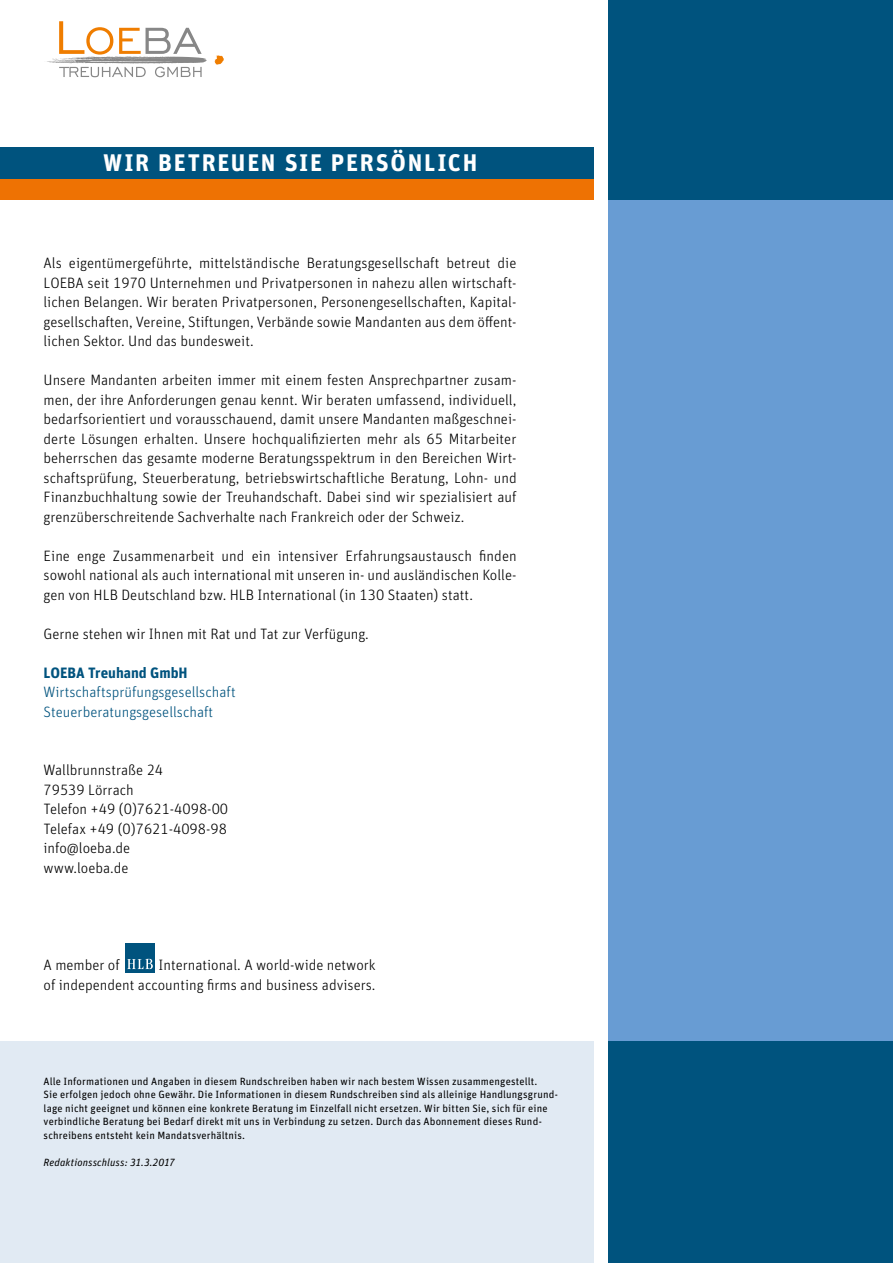
<style>
.page{position:relative;width:893px;height:1263px;background:#fff}
.page>*{position:absolute;margin:0;border:0;box-sizing:border-box;transform-origin:0 0}
.t1{font:700 24px "Unit Pro";letter-spacing:.075em;color:#fff}
.t2{font:300 15px/19.5px "Unit Pro";color:#000;text-align:justify}
.t3{font:300 15px/19.5px "Unit Pro";color:#00537e}
.t4{font:700 15px "Unit Pro";color:#00537e}
.t5{font:10.5px/13.5px "Unit Pro";letter-spacing:.015em;color:#000}
.t6{font:italic 10.5px "Unit Pro";letter-spacing:.01em;color:#000}
</style>
<div class="page">
<svg style="left:47px;top:21px;width:160px;height:56px"></svg>
<svg style="left:215px;top:55px;width:9px;height:10px"></svg>
<div style="left:608px;top:0;width:285px;height:1042px;background:#689cd3"></div>
<div style="left:0;top:147px;width:593px;height:32px;background:#00537e"></div>
<div style="left:0;top:179px;width:593px;height:21px;background:#ee7203"></div>
<div style="left:0;top:1042px;width:593px;height:221px;background:#e1eaf3"></div>
<div style="left:608px;top:0;width:285px;height:200px;background:#00537e"></div>
<div style="left:608px;top:1042px;width:285px;height:221px;background:#00537e"></div>
<div style="left:125px;top:943px;width:30px;height:29px;background:#00537e"></div>
<svg style="left:127px;top:959px;width:26px;height:10px"></svg>
<h1 class="t1" style="left:103px;top:147px;width:375px">WIR BETREUEN SIE PERSÖNLICH</h1>
<p class="t2" style="left:44px;top:253px;width:474px">Als eigentümergeführte, mittelständische Beratungsgesellschaft betreut die LOEBA seit 1970 Unternehmen und Privatpersonen in nahezu allen wirtschaft&shy;lichen Belangen. Wir beraten Privatpersonen, Personengesellschaften, Kapital&shy;gesellschaften, Vereine, Stiftungen, Verbände sowie Mandanten aus dem öffent&shy;lichen Sektor. Und das bundesweit.</p>
<p class="t2" style="left:44px;top:370px;width:475px">Unsere Mandanten arbeiten immer mit einem festen Ansprechpartner zusam&shy;men, der ihre Anforderungen genau kennt. Wir beraten umfassend, individuell, bedarfsorientiert und vorausschauend, damit unsere Mandanten maßgeschnei&shy;derte Lösungen erhalten. Unsere hochqualifizierten mehr als 65 Mitarbeiter beherrschen das gesamte moderne Beratungsspektrum in den Bereichen Wirt&shy;schaftsprüfung, Steuerberatung, betriebswirtschaftliche Beratung, Lohn- und Finanzbuchhaltung sowie der Treuhandschaft. Dabei sind wir spezialisiert auf grenzüberschreitende Sachverhalte nach Frankreich oder der Schweiz.</p>
<p class="t2" style="left:44px;top:546px;width:475px">Eine enge Zusammenarbeit und ein intensiver Erfahrungsaustausch finden sowohl national als auch international mit unseren in- und ausländischen Kolle&shy;gen von HLB Deutschland bzw. HLB International (in 130 Staaten) statt.</p>
<p class="t2" style="left:44px;top:624px;width:327px">Gerne stehen wir Ihnen mit Rat und Tat zur Verfügung.</p>
<p class="t4" style="left:44px;top:663px;width:146px">LOEBA Treuhand GmbH</p>
<p class="t3" style="left:44px;top:682px;width:194px">Wirtschaftsprüfungsgesellschaft<br>Steuerberatungsgesellschaft</p>
<p class="t2" style="left:44px;top:760px;width:186px;text-align:left">Wallbrunnstraße 24<br>79539 Lörrach<br>Telefon +49 (0)7621-4098-00<br>Telefax +49 (0)7621-4098-98 info@loeba.de<br>www.loeba.de</p>
<p class="t2" style="left:44px;top:955px;width:78px">A member of</p>
<p class="t2" style="left:44px;top:955px;width:334px;text-align:right">International. A world-wide network<br>of independent accounting firms and business advisers.</p>
<p class="t5" style="left:44px;top:1074px;width:516px">Alle Informationen und Angaben in diesem Rundschreiben haben wir nach bestem Wissen zusammengestellt.<br>Sie erfolgen jedoch ohne Gewähr. Die Informationen in diesem Rundschreiben sind als alleinige Handlungsgrund&shy;lage nicht geeignet und können eine konkrete Beratung im Einzelfall nicht ersetzen. Wir bitten Sie, sich für eine verbindliche Beratung bei Bedarf direkt mit uns in Verbindung zu setzen. Durch das Abonnement dieses Rund&shy;schreibens entsteht kein Mandatsverhältnis.</p>
<p class="t6" style="left:44px;top:1156px;width:133px">Redaktionsschluss: 31.3.2017</p>
</div>
